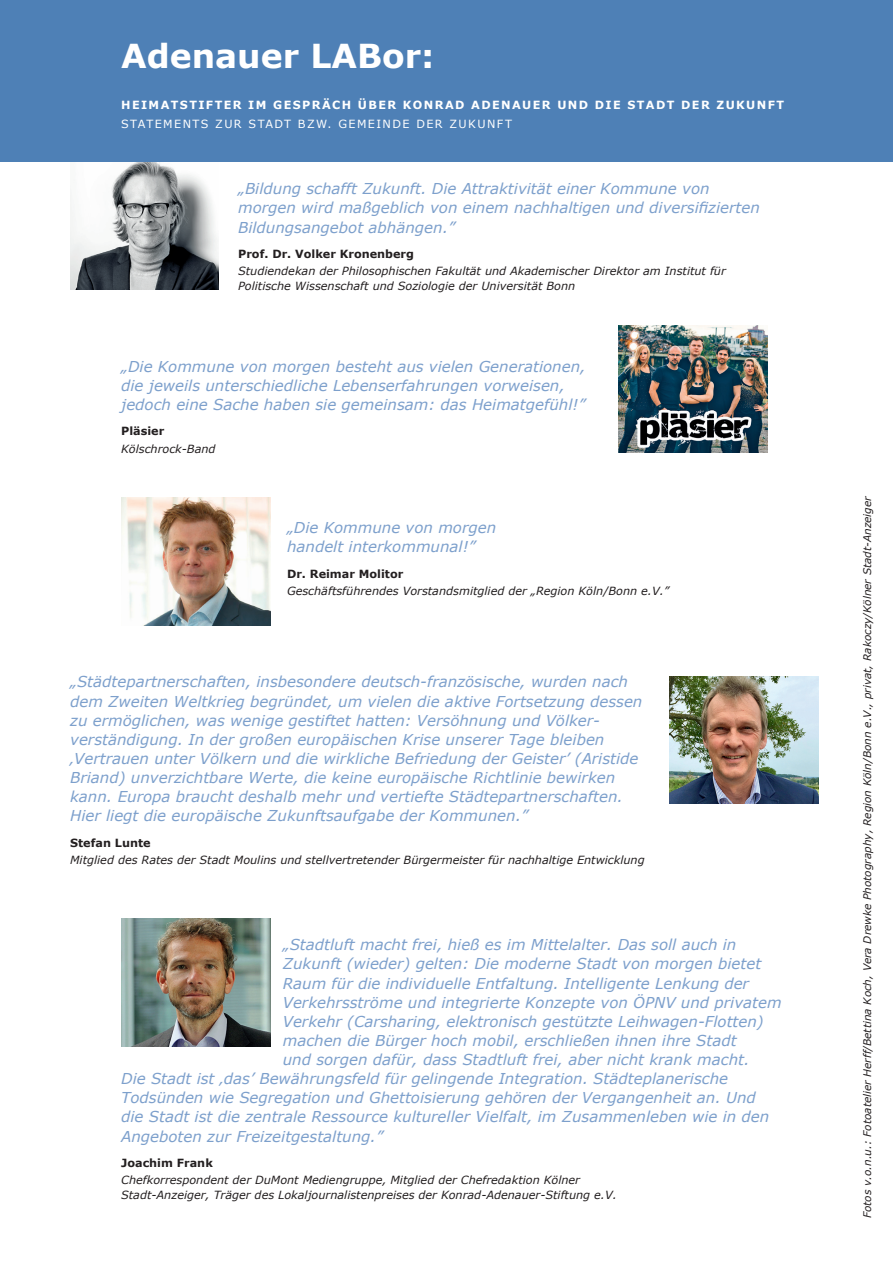
<style>
.page{position:relative;width:893px;height:1263px;background:#fff}
.page>*{position:absolute;margin:0;border:0;box-sizing:border-box;transform-origin:0 0}
.t1{font:700 33px "Verdana";color:#fff}
.t2{font:italic 15px/19.2px "Verdana";color:#7da0cc}
.t3{font:italic 11.25px/15px "Verdana";color:#231f20}
.t4{font:700 11.25px "Verdana";color:#231f20}
.t5{font:700 11.25px "Verdana";letter-spacing:.125em;color:#fff}
.t6{font:11.25px "Verdana";letter-spacing:.125em;color:#fff}
.t7{font:italic 10.5px "Verdana";color:#231f20}
</style>
<div class="page">
<img style="left:70px;top:162px;width:149px;height:127px">
<img style="left:619px;top:325px;width:148px;height:128px">
<img style="left:121px;top:497px;width:149px;height:128px">
<img style="left:670px;top:676px;width:149px;height:128px">
<img style="left:121px;top:918px;width:149px;height:128px">
<div style="left:0;top:0;width:893px;height:162px;background:#4e80b6"></div>
<h1 class="t1" style="left:121px;top:35px;width:315px">Adenauer LABor:</h1>
<p class="t5" style="left:121px;top:98px;width:38px">Heimatst</p>
<p class="t5" style="left:198px;top:98px;width:17px">ifte</p>
<p class="t5" style="left:233px;top:98px;width:61px">r im Gesp</p>
<p class="t5" style="left:312px;top:98px;width:31px">räch</p>
<p class="t5" style="left:358px;top:98px;width:98px">über Konrad</p>
<p class="t5" style="left:471px;top:98px;width:176px">Adenauer und die Stadt</p>
<p class="t5" style="left:681px;top:98px;width:96px">der Zukunft</p>
<p class="t6" style="left:121px;top:117px;width:392px">STATEMENTS ZUR STADT BZW. GEMEINDE DER ZUKUNFT</p>
<p class="t2" style="left:238px;top:179px;width:523px">„Bildung schafft Zukunft. Die Attraktivität einer Kommune von morgen wird maßgeblich von einem nachhaltigen und diversifizierten<br>Bildungsangebot abhängen.”</p>
<p class="t4" style="left:238px;top:247px;width:177px">Prof. Dr. Volker Kronenberg</p>
<p class="t3" style="left:238px;top:263px;width:489px">Studiendekan der Philosophischen Fakultät und Akademischer Direktor am Institut für<br>Politische Wissenschaft und Soziologie der Universität Bonn</p>
<p class="t2" style="left:121px;top:356px;width:466px">„Die Kommune von morgen besteht aus vielen Generationen, die jeweils unterschiedliche Lebenserfahrungen vorweisen, jedoch eine Sache haben sie gemeinsam: das Heimatgefühl!”</p>
<p class="t4" style="left:121px;top:424px;width:45px">Pläsier</p>
<p class="t3" style="left:121px;top:441px;width:96px">Kölschrock-Band</p>
<p class="t2" style="left:287px;top:517px;width:211px">„Die Kommune von morgen handelt interkommunal!”</p>
<p class="t4" style="left:287px;top:566px;width:118px">Dr. Reimar Molitor</p>
<p class="t3" style="left:287px;top:583px;width:383px">Geschäftsführendes Vorstandsmitglied der „Region Köln/Bonn e.V.”</p>
<p class="t2" style="left:70px;top:672px;width:574px">„Städtepartnerschaften, insbesondere deutsch-französische, wurden nach dem Zweiten Weltkrieg begründet, um vielen die aktive Fortsetzung dessen zu ermöglichen, was wenige gestiftet hatten: Versöhnung und Völker&shy;verständigung. In der großen europäischen Krise unserer Tage bleiben ‚Vertrauen unter Völkern und die wirkliche Befriedung der Geister’ (Aristide Briand) unverzichtbare Werte, die keine europäische Richtlinie bewirken kann. Europa braucht deshalb mehr und vertiefte Städtepartnerschaften.<br>Hier liegt die europäische Zukunftsaufgabe der Kommunen.”</p>
<p class="t4" style="left:70px;top:836px;width:82px">Stefan Lunte</p>
<p class="t3" style="left:70px;top:852px;width:576px">Mitglied des Rates der Stadt Moulins und stellvertretender Bürgermeister für nachhaltige Entwicklung</p>
<p class="t2" style="left:283px;top:935px;width:455px">„Stadtluft macht frei, hieß es im Mittelalter. Das soll auch in</p>
<p class="t2" style="left:283px;top:954px;width:480px">Zukunft (wieder) gelten: Die moderne Stadt von morgen bietet</p>
<p class="t2" style="left:283px;top:973px;width:468px">Raum für die individuelle Entfaltung. Intelligente Lenkung der</p>
<p class="t2" style="left:283px;top:992px;width:500px">Verkehrsströme und integrierte Konzepte von ÖPNV und privatem</p>
<p class="t2" style="left:283px;top:1011px;width:482px">Verkehr (Carsharing, elektronisch gestützte Leihwagen-Flotten)</p>
<p class="t2" style="left:283px;top:1030px;width:455px">machen die Bürger hoch mobil, erschließen ihnen ihre Stadt</p>
<p class="t2" style="left:283px;top:1049px;width:468px">und sorgen dafür, dass Stadtluft frei, aber nicht krank macht.</p>
<p class="t2" style="left:121px;top:1069px;width:608px">Die Stadt ist ‚das’ Bewährungsfeld für gelingende Integration. Städteplanerische</p>
<p class="t2" style="left:121px;top:1088px;width:636px">Todsünden wie Segregation und Ghettoisierung gehören der Vergangenheit an. Und</p>
<p class="t2" style="left:121px;top:1107px;width:650px">die Stadt ist die zentrale Ressource kultureller Vielfalt, im Zusammenleben wie in den</p>
<p class="t2" style="left:121px;top:1126px;width:263px">Angeboten zur Freizeitgestaltung.”</p>
<p class="t4" style="left:121px;top:1156px;width:93px">Joachim Frank</p>
<p class="t3" style="left:121px;top:1172px;width:497px">Chefkorrespondent der DuMont Mediengruppe, Mitglied der Chefredaktion Kölner<br>Stadt-Anzeiger, Träger des Lokaljournalistenpreises der Konrad-Adenauer-Stiftung e.V.</p>
<p class="t7" style="left:861px;top:1218px;width:724px;rotate:-90deg">Fotos v.o.n.u.: Fotoatelier Herff/Bettina Koch, Vera Drewke Photography, Region Köln/Bonn e.V., privat, Rakoczy/Kölner Stadt-Anzeiger</p>
</div>
